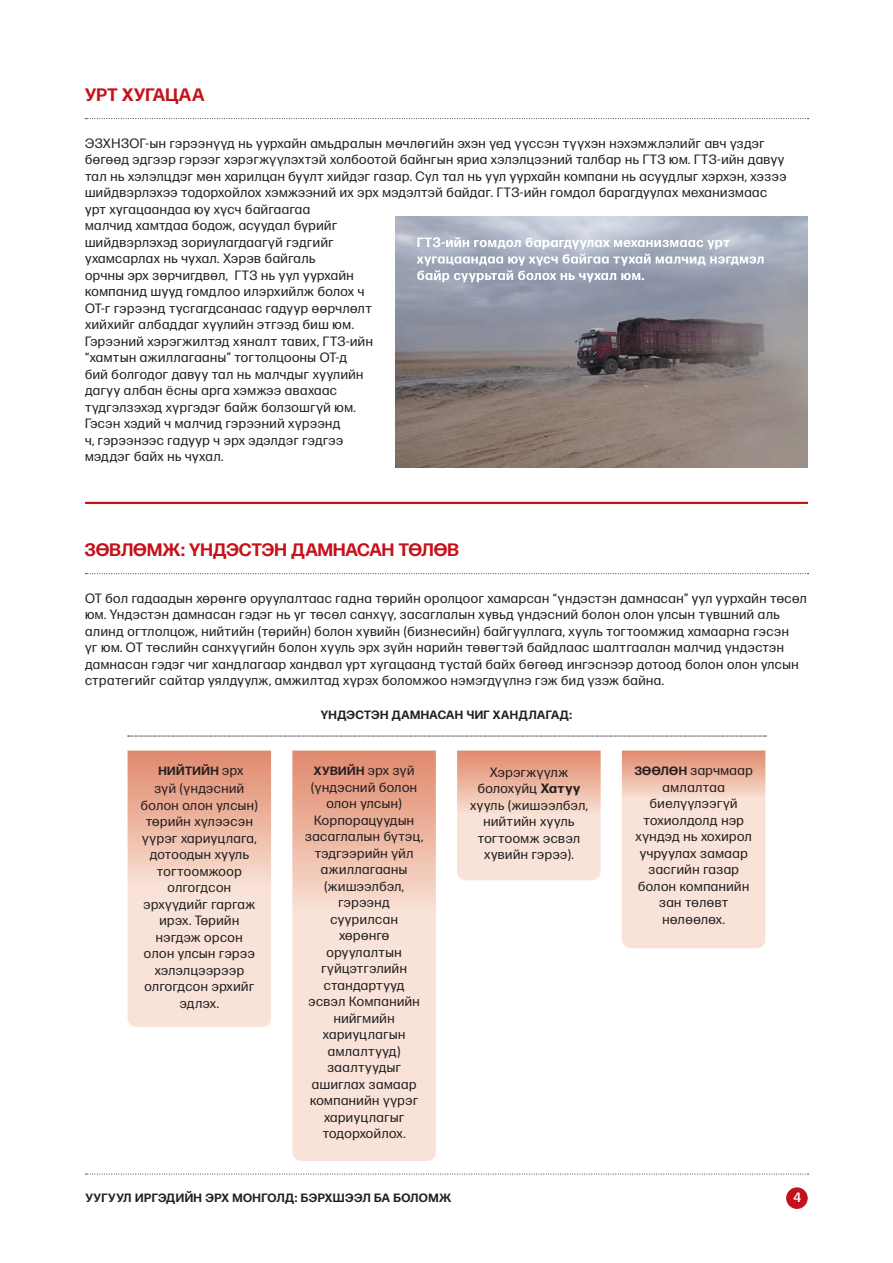
<style>
.page{position:relative;width:893px;height:1263px;background:#fff}
.page>*{position:absolute;margin:0;border:0;box-sizing:border-box;transform-origin:0 0}
.body___indent{font:700 18px "Forma DJR Cyrillic Banner";letter-spacing:.04em;color:#c4121a}
.body{font:13.5px/16.5px "Forma DJR Cyrillic Text";letter-spacing:.04em;color:#231f20;text-align:center}
.body_less{font:13.5px/16.5px "Forma DJR Cyrillic Text";letter-spacing:.04em;color:#231f20}
.body-2{font:500 13.5px "Forma DJR Cyrillic Text";color:#fff}
.body-3{font:700 12px "Forma DJR Cyrillic Text";letter-spacing:.04em;color:#231f20}
.body___rule{font:700 12px "Forma DJR Cyrillic Text";letter-spacing:.04em;color:#231f20}
.s1{font-weight:400;font-size:13.5px}
.s2{font-weight:700}
.s3{font-weight:700;font-size:12px}
</style>
<div class="page">
<div style="left:787px;top:1188px;width:20px;height:20px;background:#c4121a;border-radius:50%"></div>
<div style="left:786px;top:1187px;width:21px;height:22px;border:1px solid #c4121a;border-radius:50%"></div>
<svg style="left:85px;top:1174px;width:723px;height:1px"></svg>
<svg style="left:85px;top:573px;width:723px;height:1px"></svg>
<hr style="left:85px;top:502px;width:723px;height:2px;background:#c4121a">
<svg style="left:128px;top:736px;width:638px;height:1px"></svg>
<svg style="left:128px;top:750px;width:143px;height:277px;background:#f2ccbc"></svg>
<svg style="left:292px;top:750px;width:144px;height:411px;background:#f4d0c2"></svg>
<svg style="left:457px;top:750px;width:144px;height:130px;background:#f2ccbd"></svg>
<svg style="left:622px;top:750px;width:143px;height:198px;background:#f5d7cb"></svg>
<svg style="left:85px;top:118px;width:723px;height:1px"></svg>
<img style="left:395px;top:217px;width:413px;height:251px">
<svg style="left:417px;top:237px;width:347px;height:45px;background:#b5bac8"></svg>
<p class="body___indent" style="left:85px;top:82px;width:121px">УРТ ХУГАЦАА</p>
<p class="body_less" style="left:85px;top:134px;width:703px">ЭЗХНЗОГ-ын гэрээнүүд нь уурхайн амьдралын мөчлөгийн эхэн үед үүссэн түүхэн нэхэмжлэлийг авч үздэг бөгөөд эдгээр гэрээг хэрэгжүүлэхтэй холбоотой байнгын яриа хэлэлцээний талбар нь ГТЗ юм. ГТЗ-ийн давуу тал нь хэлэлцдэг мөн харилцан буулт хийдэг газар. Сул тал нь уул уурхайн компани нь асуудлыг хэрхэн, хэзээ шийдвэрлэхээ тодорхойлох хэмжээний их эрх мэдэлтэй байдаг. ГТЗ-ийн гомдол барагдуулах механизмаас урт хугацаандаа юу хүсч байгаагаа<br>малчид хамтдаа бодож, асуудал бүрийг<br>шийдвэрлэхэд зориулагдаагүй гэдгийг<br>ухамсарлах нь чухал. Хэрэв байгаль<br>орчны эрх зөрчигдвөл, ГТЗ нь уул уурхайн<br>компанид шууд гомдлоо илэрхийлж болох ч<br>ОТ-г гэрээнд тусгагдсанаас гадуур өөрчлөлт<br>хийхийг албаддаг хуулийн этгээд биш юм.<br>Гэрээний хэрэгжилтэд хяналт тавих, ГТЗ-ийн<br>“хамтын ажиллагааны” тогтолцооны ОТ-д<br>бий болгодог давуу тал нь малчдыг хуулийн<br>дагуу албан ёсны арга хэмжээ авахаас<br>түдгэлзэхэд хүргэдэг байж болзошгүй юм.<br>Гэсэн хэдий ч малчид гэрээний хүрээнд<br>ч, гэрээнээс гадуур ч эрх эдэлдэг гэдгээ<br>мэддэг байх нь чухал.</p>
<p class="body___indent" style="left:85px;top:537px;width:375px">ЗӨВЛӨМЖ: ҮНДЭСТЭН ДАМНАСАН ТӨЛӨВ</p>
<p class="body" style="left:85px;top:589px;width:723px;text-align:left">ОТ бол гадаадын хөрөнгө оруулалтаас гадна төрийн оролцоог хамарсан “үндэстэн дамнасан” уул уурхайн төсөл юм. Үндэстэн дамнасан гэдэг нь уг төсөл санхүү, засаглалын хувьд үндэсний болон олон улсын түвшний аль алинд огтлолцож, нийтийн (төрийн) болон хувийн (бизнесийн) байгууллага, хууль тогтоомжид хамаарна гэсэн<br>үг юм. ОТ төслийн санхүүгийн болон хууль эрх зүйн нарийн төвөгтэй байдлаас шалтгаалан малчид үндэстэн дамнасан гэдэг чиг хандлагаар хандвал урт хугацаанд тустай байх бөгөөд ингэснээр дотоод болон олон улсын стратегийг сайтар уялдуулж, амжилтад хүрэх боломжоо нэмэгдүүлнэ гэж бид үзэж байна.</p>
<p class="body___rule" style="left:321px;top:705px;width:253px">ҮНДЭСТЭН ДАМНАСАН ЧИГ ХАНДЛАГАД:</p>
<p class="body-3" style="left:158px;top:762px;width:87px">НИЙТИЙН <span class="s1">эрх</span></p>
<p class="body" style="left:141px;top:780px;width:119px">зүй (үндэсний болон олон улсын) төрийн хүлээсэн үүрэг хариуцлага, дотоодын хууль тогтоомжоор олгогдсон эрхүүдийг гаргаж ирэх. Төрийн нэгдэж орсон олон улсын гэрээ хэлэлцээрээр олгогдсон эрхийг эдлэх.</p>
<p class="body-3" style="left:314px;top:762px;width:102px">ХУВИЙН <span class="s1">эрх зүй</span></p>
<p class="body" style="left:305px;top:778px;width:120px">(үндэсний болон олон улсын)<br>Корпорацуудын засаглалын бүтэц, тэдгээрийн үйл ажиллагааны (жишээлбэл, гэрээнд суурилсан хөрөнгө оруулалтын гүйцэтгэлийн стандартууд эсвэл Компанийн нийгмийн хариуцлагын амлалтууд) заалтуудыг ашиглах замаар компанийн үүрэг хариуцлагыг тодорхойлох.</p>
<p class="body" style="left:470px;top:763px;width:119px">Хэрэгжүүлж болохуйц <span class="s2">Хатуу </span>хууль (жишээлбэл, нийтийн хууль тогтоомж эсвэл хувийн гэрээ).</p>
<p class="body" style="left:635px;top:762px;width:120px"><span class="s3">ЗӨӨЛӨН</span> зарчмаар амлалтаа биелүүлээгүй тохиолдолд нэр хүндэд нь хохирол учруулах замаар засгийн газар болон компанийн зан төлөвт нөлөөлөх.</p>
<p class="body-3" style="left:85px;top:1188px;width:367px">УУГУУЛ ИРГЭДИЙН ЭРХ МОНГОЛД: БЭРХШЭЭЛ БА БОЛОМЖ</p>
<p class="body-2" style="left:793px;top:1187px;width:9px">4</p>
</div>
